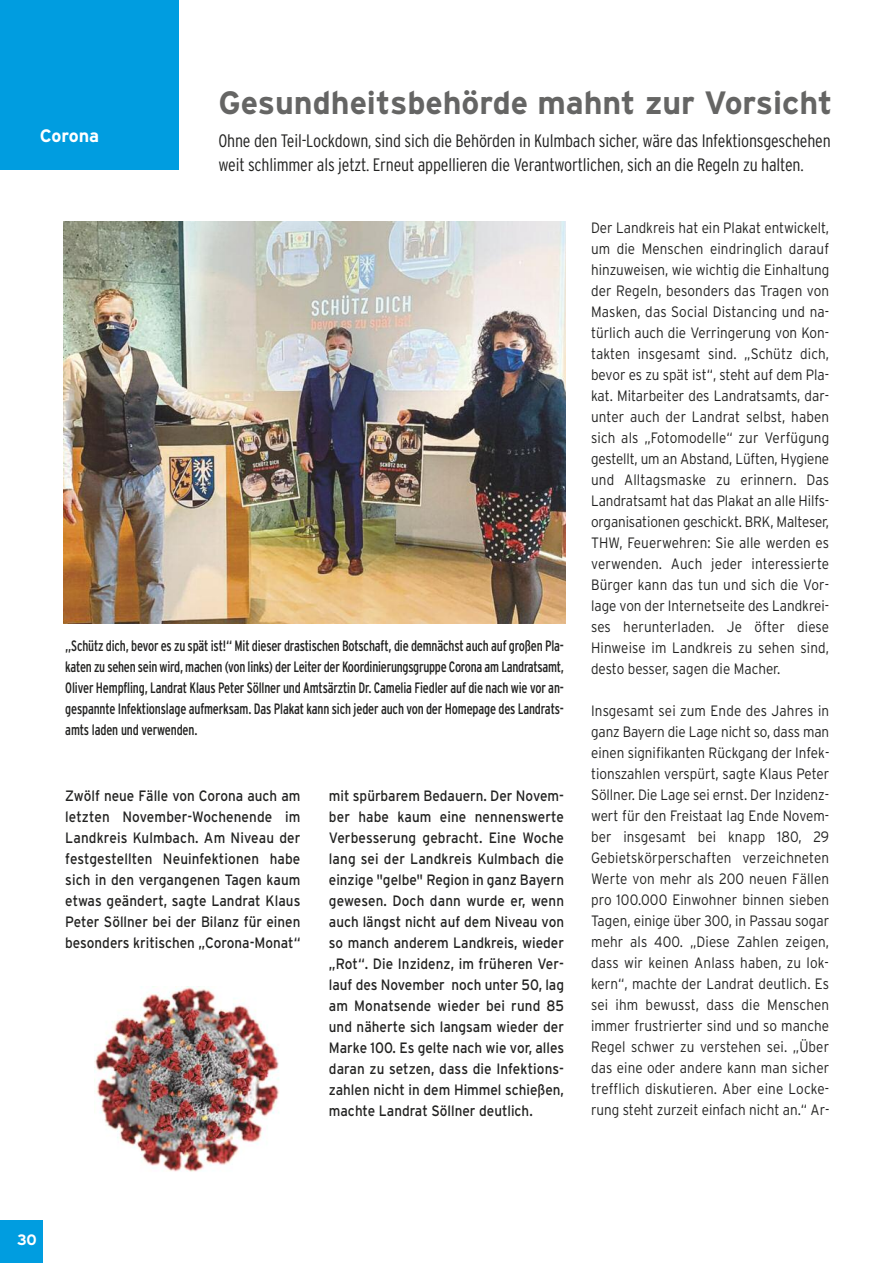
<style>
.page{position:relative;width:893px;height:1263px;background:#fff}
.page>*{position:absolute;margin:0;border:0;box-sizing:border-box;transform-origin:0 0}
.t1{font:700 32.25px "Interstate";color:#656564}
.t2{font:300 condensed 18px/24px "Interstate";letter-spacing:-.01em;color:#222221}
.t3{font:700 18px "Interstate";color:#fff}
.t4{font:300 15px/21px "Interstate";color:#222221;text-align:justify;scale:.9 1}
.t5{font:15px/21px "Interstate";color:#222221;text-align:justify;scale:.9 1}
.t6{font:condensed 15px/21px "Interstate";letter-spacing:-.01em;color:#222221;text-align:justify;scale:.9 1}
.t7{font:700 15px "Interstate";color:#fff}
</style>
<div class="page">
<div style="left:0;top:1220px;width:43px;height:43px;background:#009de0"></div>
<div style="left:0;top:0;width:179px;height:170px;background:#009de0"></div>
<img style="left:64px;top:221px;width:502px;height:403px">
<img style="left:94px;top:986px;width:185px;height:186px">
<p class="t3" style="left:40px;top:125px;width:61px">Corona</p>
<h1 class="t1" style="left:218px;top:84px;width:615px">Gesundheitsbehörde mahnt zur Vorsicht</h1>
<p class="t2" style="left:218px;top:129px;width:614px">Ohne den Teil-Lockdown, sind sich die Behörden in Kulmbach sicher, wäre das Infektionsgeschehen weit schlimmer als jetzt. Erneut appellieren die Verantwortlichen, sich an die Regeln zu halten.</p>
<p class="t6" style="left:65px;top:636px;width:556px">„Schütz dich, bevor es zu spät ist!“ Mit dieser drastischen Botschaft, die demnächst auch auf großen Pla&shy;katen zu sehen sein wird, machen (von links) der Leiter der Koordinierungsgruppe Corona am Landratsamt, Oliver Hempfling, Landrat Klaus Peter Söllner und Amtsärztin Dr. Camelia Fiedler auf die nach wie vor an&shy;gespannte Infektionslage aufmerksam. Das Plakat kann sich jeder auch von der Homepage des Landrats&shy;amts laden und verwenden.</p>
<p class="t5" style="left:65px;top:786px;width:263px">Zwölf neue Fälle von Corona auch am letzten November-Wochenende im Landkreis Kulmbach. Am Niveau der festgestellten Neuinfektionen habe sich in den vergangenen Tagen kaum etwas geändert, sagte Landrat Klaus Peter Söllner bei der Bilanz für einen besonders kritischen „Corona-Monat“</p>
<p class="t5" style="left:329px;top:786px;width:263px">mit spürbarem Bedauern. Der Novem&shy;ber habe kaum eine nennenswerte Verbesserung gebracht. Eine Woche lang sei der Landkreis Kulmbach die einzige "gelbe" Region in ganz Bayern gewesen. Doch dann wurde er, wenn auch längst nicht auf dem Niveau von so manch anderem Landkreis, wieder „Rot“. Die Inzidenz, im früheren Ver&shy;lauf des November noch unter 50, lag am Monatsende wieder bei rund 85 und näherte sich langsam wieder der Marke 100. Es gelte nach wie vor, alles daran zu setzen, dass die Infektions&shy;zahlen nicht in dem Himmel schießen, machte Landrat Söllner deutlich.</p>
<p class="t4" style="left:591px;top:217px;width:266px">Der Landkreis hat ein Plakat entwickelt, um die Menschen eindringlich darauf hinzuweisen, wie wichtig die Einhaltung der Regeln, besonders das Tragen von Masken, das Social Distancing und na&shy;türlich auch die Verringerung von Kon&shy;takten insgesamt sind. „Schütz dich, bevor es zu spät ist“, steht auf dem Pla&shy;kat. Mitarbeiter des Landratsamts, dar&shy;unter auch der Landrat selbst, haben sich als „Fotomodelle“ zur Verfügung gestellt, um an Abstand, Lüften, Hygiene und Alltagsmaske zu erinnern. Das Landratsamt hat das Plakat an alle Hilfs&shy;organisationen geschickt. BRK, Malteser, THW, Feuerwehren: Sie alle werden es verwenden. Auch jeder interessierte Bürger kann das tun und sich die Vor&shy;lage von der Internetseite des Landkrei&shy;ses herunterladen. Je öfter diese Hinweise im Landkreis zu sehen sind, desto besser, sagen die Macher.</p>
<p class="t4" style="left:591px;top:700px;width:267px">Insgesamt sei zum Ende des Jahres in ganz Bayern die Lage nicht so, dass man einen signifikanten Rückgang der Infek&shy;tionszahlen verspürt, sagte Klaus Peter Söllner. Die Lage sei ernst. Der Inzidenz&shy;wert für den Freistaat lag Ende Novem&shy;ber insgesamt bei knapp 180, 29<br>Gebietskörperschaften verzeichneten Werte von mehr als 200 neuen Fällen pro 100.000 Einwohner binnen sieben Tagen, einige über 300, in Passau sogar mehr als 400. „Diese Zahlen zeigen, dass wir keinen Anlass haben, zu lok&shy;kern“, machte der Landrat deutlich. Es sei ihm bewusst, dass die Menschen immer frustrierter sind und so manche Regel schwer zu verstehen sei. „Über das eine oder andere kann man sicher trefflich diskutieren. Aber eine Locke&shy;rung steht zurzeit einfach nicht an.“ Ar-</p>
<p class="t7" style="left:17px;top:1231px;width:21px">30</p>
</div>
